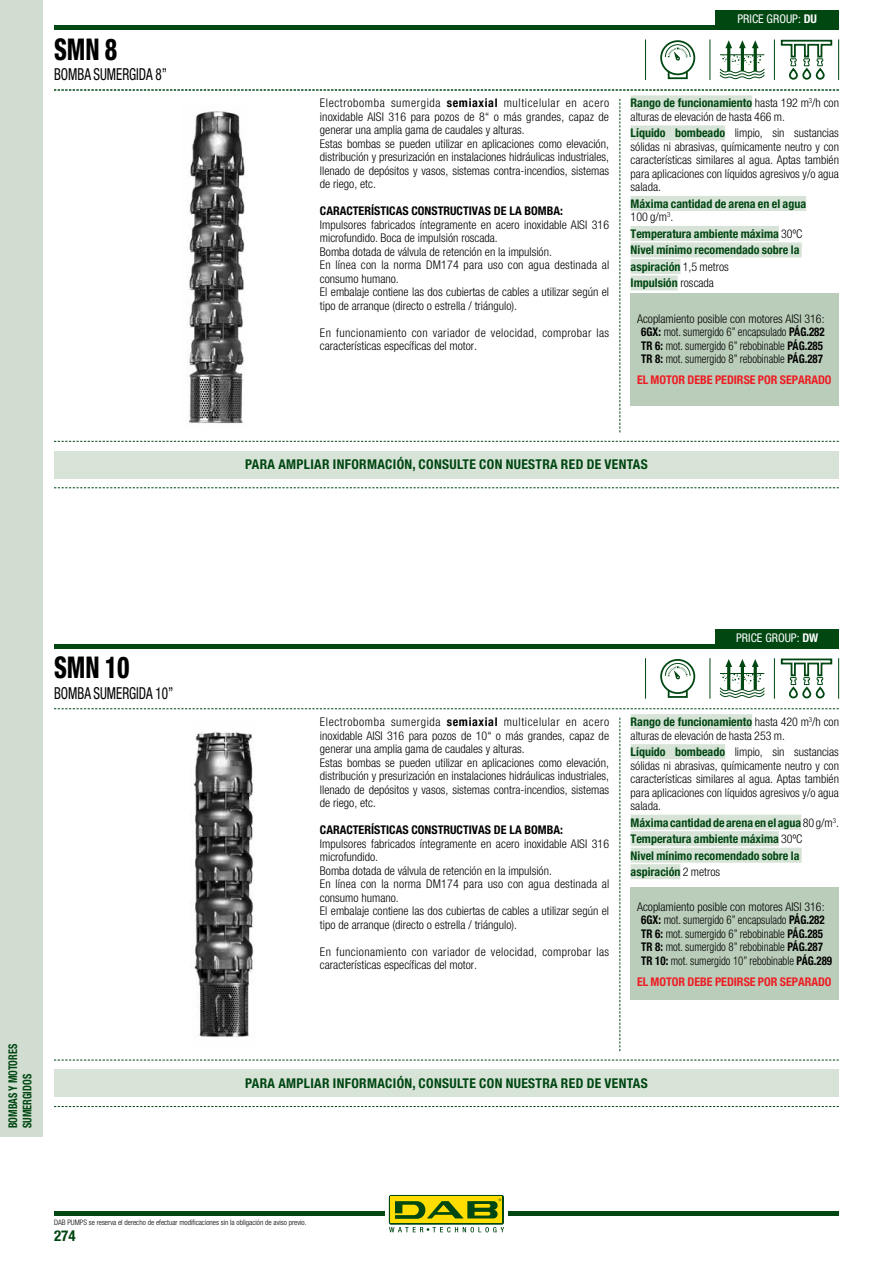
<style>
.page{position:relative;width:893px;height:1263px;background:#fff}
.page>*{position:absolute;margin:0;border:0;box-sizing:border-box;transform-origin:0 0}
.t1{font:800 condensed 30px "Helvetica Neue LT Std";color:#000;scale:.8 1}
.t2{font:condensed 16.5px "Helvetica Neue LT Std";color:#000;scale:.8 1}
.t3{font:700 condensed 15px "Helvetica Neue LT Std";color:#004712}
.t4{font:700 condensed 13.5px "Helvetica Neue LT Std";letter-spacing:.025em;color:#004712}
.t5{font:300 condensed 12px/13.5px "Helvetica Neue LT Std";color:#000}
.t6{font:700 condensed 12px/16.5px "Helvetica Neue LT Std";color:#004712}
.t7{font:300 condensed 12px/13.5px "Helvetica Neue LT Std";letter-spacing:.035em;color:#000}
.t8{font:700 condensed 12px "Helvetica Neue LT Std";color:#000}
.t9{font:700 condensed 12px "Helvetica Neue LT Std";color:#ed1d24}
.t10{font:condensed 12px "Helvetica Neue LT Std";color:#fff}
.t11{font:700 condensed 12px/14.4px "Helvetica Neue LT Std";color:#004712;scale:.85 1}
.t12{font:300 condensed 7.5px "Helvetica Neue LT Std";color:#000}
.s1{font-weight:700}
.s2{font-weight:700;color:#004712}
.s3{font-weight:300;color:#000}
</style>
<div class="page">
<div style="left:0;top:0;width:43px;height:1137px;background:#d0ddd0"></div>
<hr style="left:54px;top:1211px;width:330px;height:4px;background:#004712">
<hr style="left:509px;top:1211px;width:330px;height:4px;background:#004712">
<div style="left:389px;top:1195px;width:115px;height:30px;background:linear-gradient(to right,#004712,#004712);border-radius:2px"></div>
<div style="left:391px;top:1197px;width:111px;height:26px;background:#fd0"></div>
<svg style="left:389px;top:1227px;width:115px;height:5px"></svg>
<svg style="left:395px;top:1198px;width:106px;height:21px"></svg>
<hr style="left:54px;top:26px;width:785px;height:4px;background:#004712">
<svg style="left:54px;top:90px;width:785px;height:1px"></svg>
<svg style="left:619px;top:99px;width:1px;height:333px"></svg>
<div style="left:631px;top:95px;width:121px;height:15px;background:#d8e3d8"></div>
<div style="left:631px;top:125px;width:94px;height:15px;background:#d8e3d8"></div>
<div style="left:631px;top:196px;width:175px;height:15px;background:#d8e3d8"></div>
<div style="left:631px;top:226px;width:148px;height:15px;background:#d8e3d8"></div>
<div style="left:631px;top:242px;width:171px;height:15px;background:#d8e3d8"></div>
<div style="left:631px;top:259px;width:50px;height:15px;background:#d8e3d8"></div>
<div style="left:631px;top:275px;width:47px;height:15px;background:#d8e3d8"></div>
<svg style="left:54px;top:441px;width:785px;height:1px"></svg>
<svg style="left:54px;top:487px;width:785px;height:1px"></svg>
<hr style="left:645px;top:39px;width:1px;height:41px;background:#004712">
<hr style="left:710px;top:39px;width:1px;height:41px;background:#004712">
<svg style="left:719px;top:40px;width:46px;height:40px"></svg>
<svg style="left:660px;top:40px;width:36px;height:36px"></svg>
<div style="left:668px;top:71px;width:20px;height:8px;border:2px solid #004712"></div>
<hr style="left:774px;top:39px;width:1px;height:41px;background:#004712">
<hr style="left:838px;top:39px;width:1px;height:41px;background:#004712">
<svg style="left:780px;top:39px;width:53px;height:41px"></svg>
<div style="left:631px;top:293px;width:208px;height:112px;background:#bacdba"></div>
<img style="left:187px;top:111px;width:58px;height:313px">
<hr style="left:54px;top:644px;width:785px;height:4px;background:#004712">
<svg style="left:54px;top:708px;width:785px;height:1px"></svg>
<div style="left:716px;top:629px;width:123px;height:17px;background:#004712"></div>
<div style="left:716px;top:11px;width:123px;height:17px;background:#004712"></div>
<div style="left:54px;top:451px;width:785px;height:27px;background:#d8e3d8"></div>
<svg style="left:619px;top:718px;width:1px;height:333px"></svg>
<div style="left:631px;top:714px;width:121px;height:15px;background:#d8e3d8"></div>
<div style="left:631px;top:744px;width:94px;height:15px;background:#d8e3d8"></div>
<div style="left:631px;top:815px;width:170px;height:15px;background:#d8e3d8"></div>
<div style="left:631px;top:831px;width:148px;height:15px;background:#d8e3d8"></div>
<div style="left:631px;top:848px;width:171px;height:15px;background:#d8e3d8"></div>
<div style="left:631px;top:864px;width:50px;height:15px;background:#d8e3d8"></div>
<svg style="left:54px;top:1060px;width:785px;height:1px"></svg>
<svg style="left:54px;top:1106px;width:785px;height:1px"></svg>
<hr style="left:645px;top:658px;width:1px;height:41px;background:#004712">
<hr style="left:710px;top:658px;width:1px;height:41px;background:#004712">
<svg style="left:719px;top:659px;width:46px;height:39px"></svg>
<svg style="left:660px;top:659px;width:36px;height:36px"></svg>
<div style="left:668px;top:689px;width:20px;height:9px;border:2px solid #004712"></div>
<hr style="left:774px;top:658px;width:1px;height:41px;background:#004712">
<hr style="left:838px;top:658px;width:1px;height:41px;background:#004712">
<svg style="left:780px;top:658px;width:53px;height:41px"></svg>
<img style="left:193px;top:732px;width:61px;height:305px">
<div style="left:631px;top:888px;width:208px;height:112px;background:#bacdba"></div>
<div style="left:54px;top:1069px;width:785px;height:28px;background:#d8e3d8"></div>
<h1 class="t1" style="left:54px;top:31px;width:81px">SMN 8</h1>
<h2 class="t2" style="left:54px;top:64px;width:143px">BOMBA SUMERGIDA 8”</h2>
<p class="t10" style="left:737px;top:12px;width:81px">PRICE GROUP: <span class="s1">DU</span></p>
<p class="t5" style="left:320px;top:96px;width:291px">Electrobomba sumergida <span class="s1">semiaxial</span> multicelular en acero inoxidable AISI 316 para pozos de 8“ o más grandes, capaz de generar una amplia gama de caudales y alturas.<br>Estas bombas se pueden utilizar en aplicaciones como elevación, distribución y presurización en instalaciones hidráulicas industriales, llenado de depósitos y vasos, sistemas contra-incendios, sistemas de riego, etc.</p>
<p class="t8" style="left:320px;top:204px;width:245px">CARACTERÍSTICAS CONSTRUCTIVAS DE LA BOMBA:</p>
<p class="t5" style="left:320px;top:218px;width:291px">Impulsores fabricados íntegramente en acero inoxidable AISI 316 microfundido. Boca de impulsión roscada.<br>Bomba dotada de válvula de retención en la impulsión.<br>En línea con la norma DM174 para uso con agua destinada al consumo humano.<br>El embalaje contiene las dos cubiertas de cables a utilizar según el tipo de arranque (directo o estrella / triángulo).</p>
<p class="t7" style="left:320px;top:326px;width:291px">En funcionamiento con variador de velocidad, comprobar las características específicas del motor.</p>
<p class="t5" style="left:631px;top:96px;width:210px"><span class="s2">Rango de funcionamiento</span> hasta 192 m<sup>3</sup>/h con alturas de elevación de hasta 466 m.</p>
<p class="t5" style="left:631px;top:126px;width:210px;text-align:justify"><span class="s2">Líquido bombeado</span> limpio, sin sustancias sólidas ni abrasivas, químicamente neutro y con características similares al agua. Aptas también para aplicaciones con líquidos agresivos y/o agua salada.</p>
<p class="t6" style="left:631px;top:197px;width:177px;line-height:13.5px">Máxima cantidad de arena en el agua<br><span class="s3">100 g/m</span><sup>3</sup><span class="s3">.</span></p>
<p class="t6" style="left:631px;top:225px;width:173px">Temperatura ambiente máxima <span class="s3">30ºC<br></span>Nivel mínimo recomendado sobre la aspiración <span class="s3">1,5 metros<br></span>Impulsión <span class="s3">roscada</span></p>
<p class="t5" style="left:637px;top:312px;width:189px;text-align:center">Acoplamiento posible con motores AISI 316:<br><span class="s1">6GX:</span> mot. sumergido 6” encapsulado <span class="s1">PÁG.282<br>TR 6:</span> mot. sumergido 6” rebobinable <span class="s1">PÁG.285<br>TR 8:</span> mot. sumergido 8” rebobinable <span class="s1">PÁG.287</span></p>
<p class="t9" style="left:637px;top:373px;width:196px">EL MOTOR DEBE PEDIRSE POR SEPARADO</p>
<p class="t4" style="left:245px;top:456px;width:404px">PARA AMPLIAR INFORMACIÓN, CONSULTE CON NUESTRA RED DE VENTAS</p>
<h1 class="t1" style="left:54px;top:649px;width:96px">SMN 10</h1>
<h2 class="t2" style="left:54px;top:683px;width:151px">BOMBA SUMERGIDA 10”</h2>
<p class="t11" style="left:5px;top:1128px;width:101px;rotate:-90deg">BOMBAS Y MOTORES<br>SUMERGIDOS</p>
<p class="t10" style="left:736px;top:631px;width:84px">PRICE GROUP: <span class="s1">DW</span></p>
<p class="t5" style="left:320px;top:715px;width:291px">Electrobomba sumergida <span class="s1">semiaxial</span> multicelular en acero inoxidable AISI 316 para pozos de 10“ o más grandes, capaz de generar una amplia gama de caudales y alturas.<br>Estas bombas se pueden utilizar en aplicaciones como elevación, distribución y presurización en instalaciones hidráulicas industriales, llenado de depósitos y vasos, sistemas contra-incendios, sistemas de riego, etc.</p>
<p class="t8" style="left:320px;top:823px;width:245px">CARACTERÍSTICAS CONSTRUCTIVAS DE LA BOMBA:</p>
<p class="t5" style="left:320px;top:836px;width:291px">Impulsores fabricados íntegramente en acero inoxidable AISI 316 microfundido.<br>Bomba dotada de válvula de retención en la impulsión.<br>En línea con la norma DM174 para uso con agua destinada al consumo humano.<br>El embalaje contiene las dos cubiertas de cables a utilizar según el tipo de arranque (directo o estrella / triángulo).</p>
<p class="t7" style="left:320px;top:944px;width:291px">En funcionamiento con variador de velocidad, comprobar las características específicas del motor.</p>
<p class="t5" style="left:631px;top:715px;width:210px"><span class="s2">Rango de funcionamiento</span> hasta 420 m<sup>3</sup>/h con alturas de elevación de hasta 253 m.</p>
<p class="t5" style="left:631px;top:745px;width:210px;text-align:justify"><span class="s2">Líquido bombeado</span> limpio, sin sustancias sólidas ni abrasivas, químicamente neutro y con características similares al agua. Aptas también para aplicaciones con líquidos agresivos y/o agua salada.</p>
<p class="t6" style="left:631px;top:814px;width:210px">Máxima cantidad de arena en el agua <span class="s3">80 g/m</span><sup>3</sup><span class="s3">.<br></span>Temperatura ambiente máxima <span class="s3">30ºC<br></span>Nivel mínimo recomendado sobre la aspiración <span class="s3">2 metros</span></p>
<p class="t5" style="left:641px;top:899px;width:192px;text-indent:-4px">Acoplamiento posible con motores AISI 316:<br><span class="s1">6GX:</span> mot. sumergido 6” encapsulado <span class="s1">PÁG.282<br>TR 6:</span> mot. sumergido 6” rebobinable <span class="s1">PÁG.285<br>TR 8:</span> mot. sumergido 8” rebobinable <span class="s1">PÁG.287<br>TR 10:</span> mot. sumergido 10” rebobinable <span class="s1">PÁG.289</span></p>
<p class="t9" style="left:637px;top:974px;width:196px">EL MOTOR DEBE PEDIRSE POR SEPARADO</p>
<p class="t4" style="left:245px;top:1075px;width:404px">PARA AMPLIAR INFORMACIÓN, CONSULTE CON NUESTRA RED DE VENTAS</p>
<p class="t12" style="left:54px;top:1218px;width:254px">DAB PUMPS se reserva el derecho de efectuar modificaciones sin la obligación de aviso previo.</p>
<p class="t3" style="left:54px;top:1227px;width:23px">274</p>
</div>
